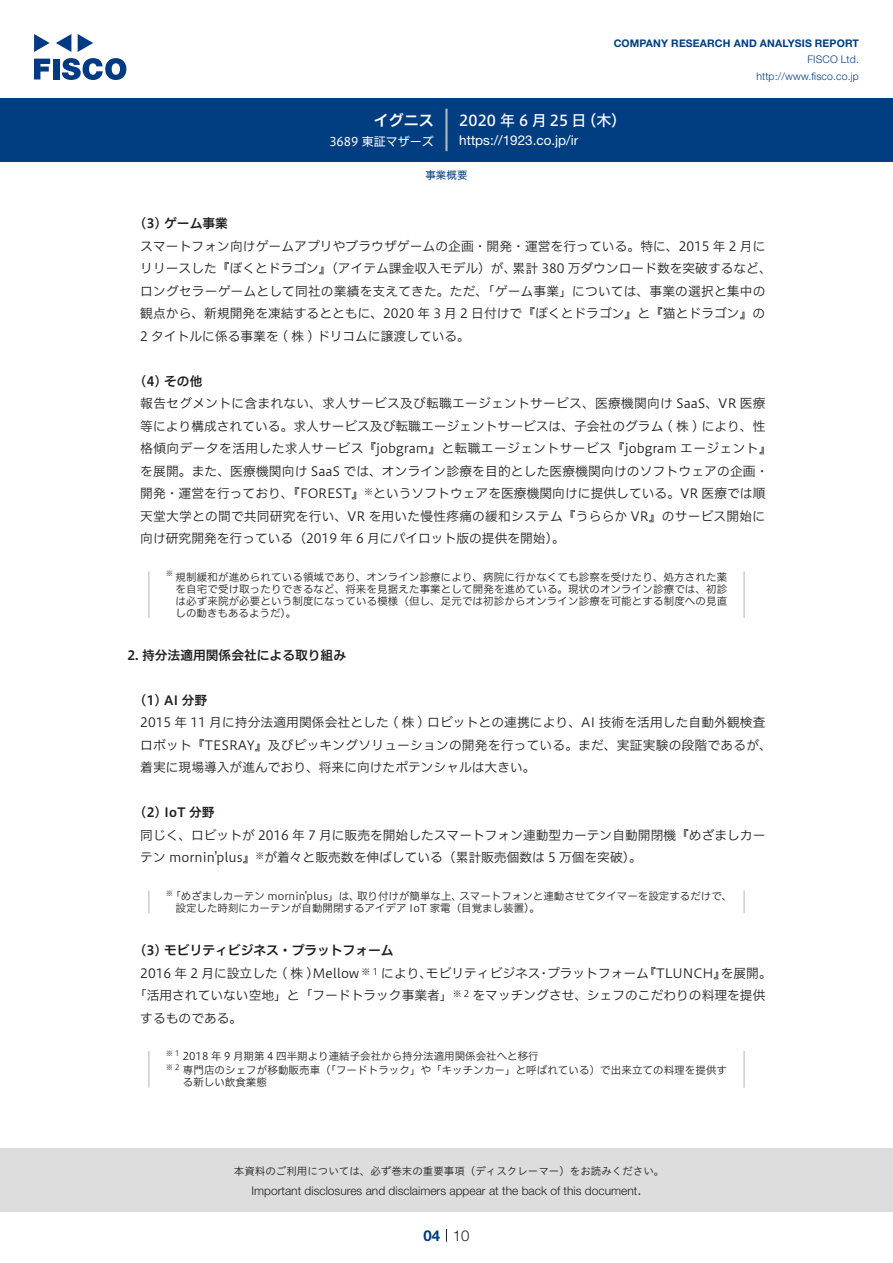
<style>
.page{position:relative;width:893px;height:1263px;background:#fff}
.page>*{position:absolute;margin:0;border:0;box-sizing:border-box;transform-origin:0 0}
.t1{font:15px "Hiragino UD Sans F Std N W5";letter-spacing:.21em;color:#fff}
.t2{font:15px "Hiragino UD Sans F Std N W6";color:#fff}
.t3{font:300 15px "Helvetica Neue LT Std";color:#231f20}
.t4{font:700 15px "Helvetica Neue LT Std";color:#003d81}
.t5{font:13.5px "Helvetica Neue LT Std";color:#fff}
.t6{font:12.75px/22.5px "Hiragino UD Sans F Std N W3";letter-spacing:.005em;color:#231f20}
.t7{font:12.75px "Hiragino UD Sans F Std N W6";color:#231f20}
.t8{font:300 12px "Helvetica Neue LT Std";color:#231f20}
.t9{font:12px "Hiragino UD Sans F Std N W4";color:#fff}
.t10{font:10.5px/12px "Hiragino UD Sans F Std N W3";color:#231f20;text-align:justify}
.t11{font:10.5px "Hiragino UD Sans Std W3";color:#231f20}
.t12{font:700 10.5px "Helvetica Neue LT Std";letter-spacing:.015em;color:#003d81}
.t13{font:300 10.5px/16.5px "Helvetica Neue LT Std";letter-spacing:.015em;color:#003d81;text-align:right}
.t14{font:10.5px "Hiragino UD Sans F Std N W4";color:#003d81}
.t15{font:8.85px "Hiragino UD Sans F Std N W3";color:#231f20}
.t16{font:7.35px "Hiragino UD Sans F Std N W3";color:#231f20}
.s1{font-size:10.5px}
</style>
<div class="page">
<div style="left:0;top:1148px;width:893px;height:64px;background:#ddd"></div>
<svg style="left:34px;top:59px;width:16px;height:20px"></svg>
<div style="left:53px;top:59px;width:6px;height:20px;background:#003a83"></div>
<svg style="left:62px;top:58px;width:64px;height:22px"></svg>
<svg style="left:34px;top:34px;width:16px;height:18px"></svg>
<svg style="left:78px;top:34px;width:15px;height:18px"></svg>
<svg style="left:56px;top:34px;width:15px;height:18px"></svg>
<div style="left:0;top:98px;width:893px;height:64px;background:#003d81"></div>
<hr style="left:445px;top:109px;width:3px;height:42px;background:#b5b5b6">
<svg style="left:446px;top:1229px;width:1px;height:13px"></svg>
<hr style="left:148px;top:571px;width:2px;height:47px;background:#d3d3d3">
<hr style="left:743px;top:571px;width:2px;height:47px;background:#d3d3d3">
<hr style="left:148px;top:891px;width:2px;height:22px;background:#d3d3d3">
<hr style="left:743px;top:891px;width:2px;height:22px;background:#d3d3d3">
<hr style="left:148px;top:1051px;width:2px;height:36px;background:#d3d3d3">
<hr style="left:743px;top:1051px;width:2px;height:36px;background:#d3d3d3">
<p class="t2" style="left:374px;top:109px;width:62px">イグニス</p>
<p class="t9" style="left:329px;top:132px;width:106px">3689 東証マザーズ</p>
<p class="t12" style="left:614px;top:37px;width:247px">COMPANY RESEARCH AND ANALYSIS REPORT</p>
<p class="t13" style="left:756px;top:51px;width:104px">FISCO Ltd. http://www.fisco.co j p.</p>
<p class="t1" style="left:582px;top:109px;width:46px">（木(</p>
<p class="t1" style="left:459px;top:109px;width:129px">2020年6月25日</p>
<p class="t5" style="left:459px;top:132px;width:121px">https://1923.c o j p. i r/</p>
<p class="t14" style="left:425px;top:167px;width:43px">事業概要</p>
<p class="t7" style="left:140px;top:214px;width:89px">3( ) ゲーム事業</p>
<p class="t6" style="left:513px;top:234px;width:261px;text-indent:-372px">スマートフォン向けゲームアプリやブラウザゲームの企画・開発・運営を行っている。特に、2015 年 2 月に累計 380 万ダウンロード数を突破するなど、</p>
<p class="t6" style="left:140px;top:256px;width:627px">リリースした『ぼくとドラゴン』（アイテム課金収入モデル）が、<br>ロングセラーゲームとして同社の業績を支えてきた。ただ、「ゲーム事業」については、事業の選択と集中の観点から、新規開発を凍結するとともに、2020 年 3 月 2 日付けで『ぼくとドラゴン』と『猫とドラゴン』の2 タイトルに係る事業を ( 株 ) ドリコムに譲渡している。</p>
<p class="t7" style="left:140px;top:371px;width:64px">4( ) その他</p>
<p class="t6" style="left:140px;top:391px;width:633px">報告セグメントに含まれない、求人サービス及び転職エージェントサービス、医療機関向け SaaS、VR 医療等により構成されている。求人サービス及び転職エージェントサービスは、子会社のグラム ( 株 ) により、性格傾向データを活用した求人サービス『jobgram』と転職エージェントサービス『jobgram エージェント『を展開。また、医療機関向け SaaS では、オンライン診療を目的とした医療機関向けのソフトウェアの企画・開発・運営を行っており、『FOREST』<sup>※</sup>というソフトウェアを医療機関向けに提供している。VR 医療では順天堂大学との間で共同研究を行い、VR を用いた慢性疼痛の緩和システム『うららか VR』のサービス開始に向け研究開発を行っている（2019 年 6 月にパイロット版の提供を開始。(</p>
<p class="t10" style="left:176px;top:570px;width:553px">規制緩和が進められている領域であり、オンライン診療により、病院に行かなくても診察を受けたり、処方された薬</p>
<p class="t16" style="left:166px;top:568px;width:9px">※</p>
<p class="t10" style="left:176px;top:582px;width:553px">を自宅で受け取ったりできるなど、将来を見据えた事業として開発を進めている。現状のオンライン診療では、初診は必ず来院が必要という制度になっている模様（但し、足元では初診からオンライン診療を可能とする制度への見直しの動きもあるようだ。(</p>
<p class="t7" style="left:128px;top:645px;width:220px">2. 持分法適用関係会社による取り組み</p>
<p class="t7" style="left:140px;top:690px;width:68px">1( ) AI 分野</p>
<p class="t6" style="left:140px;top:711px;width:633px">2015 年 11 月に持分法適用関係会社とした ( 株 ) ロビットとの連携により、AI 技術を活用した自動外観検査ロボット『TESRAY』及びピッキングソリューションの開発を行っている。まだ、実証実験の段階であるが、着実に現場導入が進んでおり、将来に向けたポテンシャルは大きい。</p>
<p class="t7" style="left:140px;top:803px;width:76px">2( ) IoT 分野</p>
<p class="t6" style="left:140px;top:823px;width:627px">同じく、ロビットが 2016 年 7 月に販売を開始したスマートフォン連動型カーテン自動開閉機『めざましカーテン mornin’plus』<sup>※</sup>が着々と販売数を伸ばしている（累計販売個数は 5 万個を突破。(</p>
<p class="t10" style="left:459px;top:889px;width:274px">スマートフォンと連動させてタイマーを設定するだけで、</p>
<p class="t16" style="left:166px;top:887px;width:17px">※<span class="s1">「</span></p>
<p class="t10" style="left:176px;top:901px;width:366px">設定した時刻にカーテンが自動開閉するアイデア IoT 家電（目覚まし装置。(</p>
<p class="t7" style="left:140px;top:940px;width:255px">3( ) モビリティビジネス・プラットフォーム</p>
<p class="t10" style="left:357px;top:889px;width:106px">取り付けが簡単な上、</p>
<p class="t10" style="left:181px;top:889px;width:180px">めざましカーテン mornin’plus」は、</p>
<p class="t6" style="left:426px;top:961px;width:116px">モビリティビジネス</p>
<p class="t6" style="left:547px;top:961px;width:103px">プラットフォーム</p>
<p class="t6" style="left:643px;top:961px;width:84px">『TLUNCH』</p>
<p class="t6" style="left:140px;top:961px;width:220px">2016 年 2 月に設立した ( 株 )Mellow</p>
<p class="t6" style="left:721px;top:961px;width:52px">を展開。</p>
<p class="t6" style="left:381px;top:961px;width:52px">により、</p>
<p class="t15" style="left:361px;top:965px;width:18px">※ 1</p>
<p class="t6" style="left:537px;top:961px;width:14px">・</p>
<p class="t6" style="left:472px;top:983px;width:294px">をマッチングさせ、シェフのこだわりの料理を提供</p>
<p class="t6" style="left:140px;top:983px;width:323px;text-indent:-6px">「活用されていない空地」と「フードトラック事業者」<sup>※</sup>するものである。</p>
<p class="t15" style="left:464px;top:987px;width:7px">2</p>
<p class="t16" style="left:166px;top:1048px;width:15px">※1</p>
<p class="t10" style="left:183px;top:1050px;width:357px">2018 年 9 月期第 4 四半期より連結子会社から持分法適用関係会社へと移行</p>
<p class="t16" style="left:166px;top:1062px;width:15px">※2</p>
<p class="t10" style="left:183px;top:1064px;width:546px">専門店のシェフが移動販売車（「フードトラック」や「キッチンカー」と呼ばれている）で出来立ての料理を提供す</p>
<p class="t10" style="left:183px;top:1076px;width:85px">る新しい飲食業態</p>
<p class="t11" style="left:234px;top:1163px;width:432px">本資料のご利用については、必ず巻末の重要事項（ディスクレーマー）をお読みください。</p>
<p class="t3" style="left:637px;top:1180px;width:6px">.</p>
<p class="t8" style="left:251px;top:1183px;width:387px">Important disclosures and disclaimers appear at the back of this document</p>
<p class="t4" style="left:423px;top:1226px;width:18px">04</p>
<p class="t3" style="left:453px;top:1226px;width:18px">10</p>
</div>
